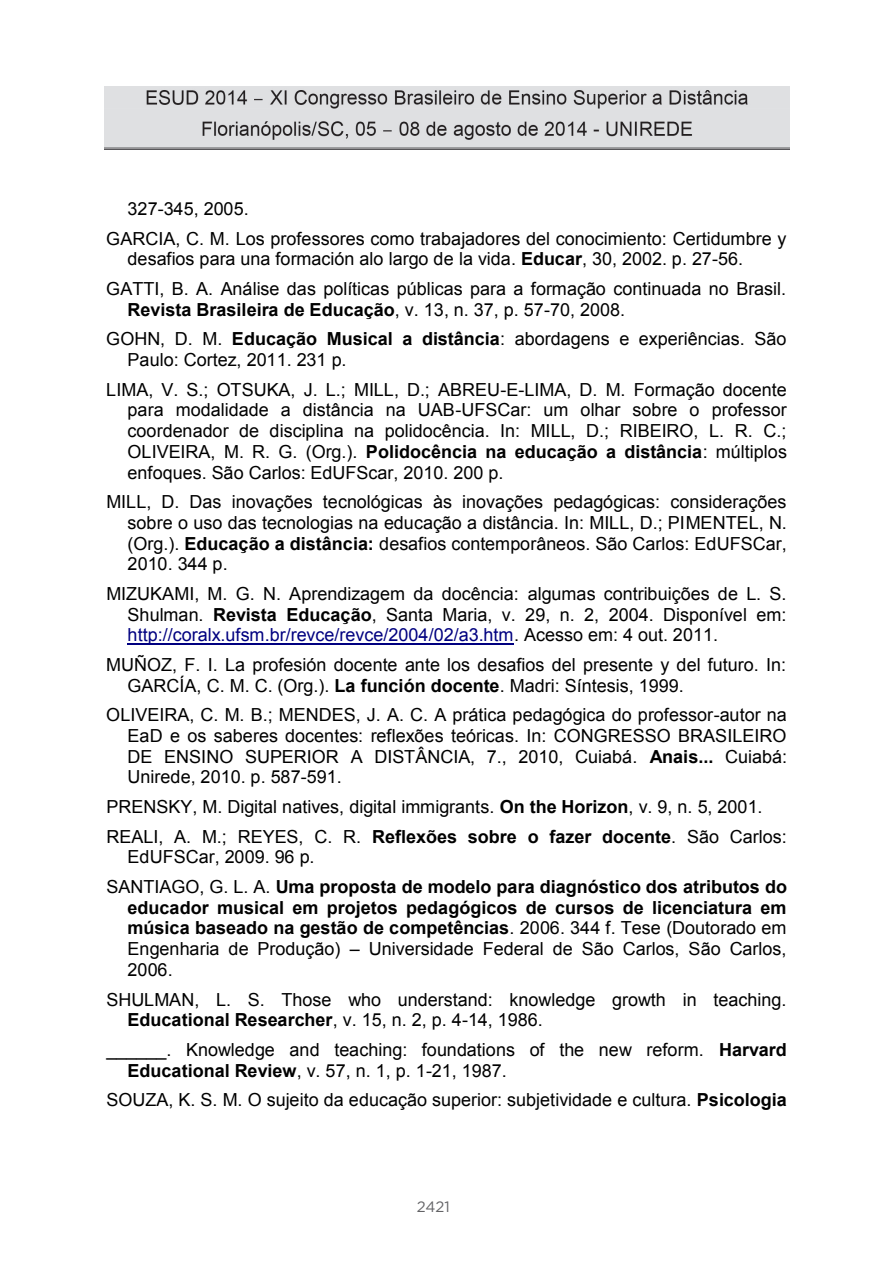
<style>
.page{position:relative;width:893px;height:1263px;background:#fff}
.page>*{position:absolute;margin:0;border:0;box-sizing:border-box;transform-origin:0 0}
.t1{font:18px/20.7px "Arial";color:#000}
.t2{font:700 18px/20.7px "Arial";color:#000}
.t3{font:15px "Gotham";color:#636366}
.s1{font-weight:700}
.s2{color:#000080}
.s3{font-weight:400}
</style>
<div class="page">
<img style="left:104px;top:86px;width:685px;height:63px">
<hr style="left:128px;top:643px;width:386px;height:1px;background:#000080">
<p class="t1" style="left:106px;top:194px;width:682px;line-height:29.7px;text-indent:21px">327-345, 2005.<br>GARCIA, C. M. Los professores como trabajadores del conocimiento: Certidumbre y</p>
<p class="t1" style="left:106px;top:244px;width:681px;line-height:29.7px;text-indent:21px">desafios para una formación alo largo de la vida. <span class="s1">Educar</span>, 30, 2002. p. 27-56.<br>GATTI, B. A. Análise das políticas públicas para a formação continuada no Brasil.</p>
<p class="t1" style="left:106px;top:295px;width:682px;line-height:29.7px;text-indent:21px"><span class="s1">Revista Brasileira de Educação</span>, v. 13, n. 37, p. 57-70, 2008.<br>GOHN, D. M. <span class="s1">Educação Musical a distância</span>: abordagens e experiências. São</p>
<p class="t1" style="left:106px;top:345px;width:682px;line-height:29.7px;text-indent:21px">Paulo: Cortez, 2011. 231 p.<br>LIMA, V. S.; OTSUKA, J. L.; MILL, D.; ABREU-E-LIMA, D. M. Formação docente</p>
<p class="t1" style="left:128px;top:400px;width:661px;text-align:justify">para modalidade a distância na UAB-UFSCar: um olhar sobre o professor coordenador de disciplina na polidocência. In: MILL, D.; RIBEIRO, L. R. C.; OLIVEIRA, M. R. G. (Org.). <span class="s1">Polidocência na educação a distância</span>: múltiplos enfoques. São Carlos: EdUFScar, 2010. 200 p.</p>
<p class="t1" style="left:128px;top:492px;width:661px;text-align:justify;text-indent:-21px">MILL, D. Das inovações tecnológicas às inovações pedagógicas: considerações sobre o uso das tecnologias na educação a distância. In: MILL, D.; PIMENTEL, N. (Org.). <span class="s1">Educação a distância:</span> desafios contemporâneos. São Carlos: EdUFSCar, 2010. 344 p.</p>
<p class="t1" style="left:128px;top:584px;width:660px;text-align:justify;text-indent:-21px">MIZUKAMI, M. G. N. Aprendizagem da docência: algumas contribuições de L. S.<br>Shulman. <span class="s1">Revista Educação</span>, Santa Maria, v. 29, n. 2, 2004. Disponível em: <span class="s2">http://coralx.ufsm.br/revce/revce/2004/02/a3.htm</span>. Acesso em: 4 out. 2011.</p>
<p class="t1" style="left:128px;top:654px;width:660px;text-indent:-21px">MUÑOZ, F. I. La profesión docente ante los desafios del presente y del futuro. In:<br>GARCÍA, C. M. C. (Org.). <span class="s1">La función docente</span>. Madri: Síntesis, 1999.</p>
<p class="t1" style="left:128px;top:705px;width:661px;text-align:justify;text-indent:-21px">OLIVEIRA, C. M. B.; MENDES, J. A. C. A prática pedagógica do professor-autor na EaD e os saberes docentes: reflexões teóricas. In: CONGRESSO BRASILEIRO DE ENSINO SUPERIOR A DISTÂNCIA, 7., 2010, Cuiabá. <span class="s1">Anais...</span> Cuiabá:<br>Unirede, 2010. p. 587-591.</p>
<p class="t1" style="left:106px;top:792px;width:682px;line-height:29.7px">PRENSKY, M. Digital natives, digital immigrants. <span class="s1">On the Horizon</span>, v. 9, n. 5, 2001.<br>REALI, A. M.; REYES, C. R. <span class="s1">Reflexões sobre o fazer docente</span>. São Carlos:</p>
<p class="t2" style="left:106px;top:843px;width:682px;line-height:29.7px;text-indent:21px"><span class="s3">EdUFSCar, 2009. 96 p.<br>SANTIAGO, G. L. A.</span> Uma proposta de modelo para diagnóstico dos atributos do</p>
<p class="t2" style="left:128px;top:897px;width:660px;text-align:justify">educador musical em projetos pedagógicos de cursos de licenciatura em música baseado na gestão de competências<span class="s3">. 2006. 344 f. Tese (Doutorado em Engenharia de Produção)</span> <span class="s3">–</span> <span class="s3">Universidade Federal de São Carlos, São Carlos, 2006.</span></p>
<p class="t1" style="left:128px;top:989px;width:660px;text-indent:-21px">SHULMAN, L. S. Those who understand: knowledge growth in teaching.<br><span class="s1">Educational Researcher</span>, v. 15, n. 2, p. 4-14, 1986.</p>
<p class="t1" style="left:128px;top:1039px;width:661px;text-indent:-21px">______. Knowledge and teaching: foundations of the new reform. <span class="s1">Harvard<br>Educational Review</span>, v. 57, n. 1, p. 1-21, 1987.</p>
<p class="t1" style="left:106px;top:1090px;width:682px">SOUZA, K. S. M. O sujeito da educação superior: subjetividade e cultura. <span class="s1">Psicologia</span></p>
<p class="t3" style="left:417px;top:1197px;width:35px">2421</p>
</div>
